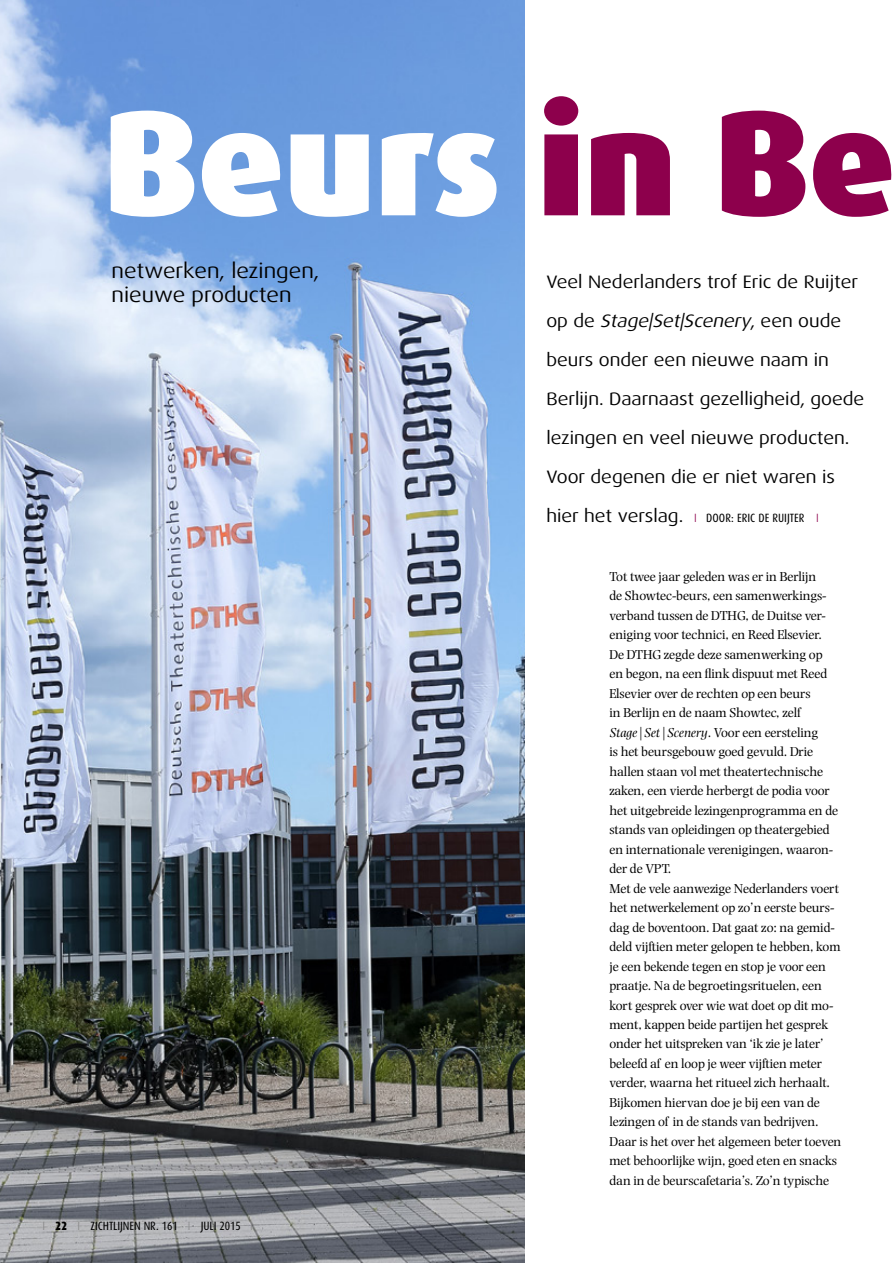
<style>
.page{position:relative;width:893px;height:1263px;background:#fff}
.page>*{position:absolute;margin:0;border:0;box-sizing:border-box;transform-origin:0 0}
.t1{font:900 150px "Dax";letter-spacing:-.005em;color:#fff}
.t2{font:21px/24px "Dax Wide";color:#000}
.t3{font:18px/39px "Dax Wide";color:#000}
.t4{font:13.5px/19.5px "Photina";letter-spacing:-.01em;color:#000}
.t5{font:12px "Dax Condensed";letter-spacing:-.005em;color:#000}
.s1{color:#8d004c}
.s2{font-weight:300;color:#878787}
.s3{font-weight:900}
.s4{font-style:italic}
.s5{font-family:"Dax Wide";font-size:18px}
.s6{font-weight:300;color:#8d004c}
</style>
<div class="page">
<img style="left:0;top:0;width:525px;height:1263px">
<h1 class="t1" style="left:103px;top:77px;width:794px">Beurs <span class="s1">in Be</span></h1>
<h2 class="t2" style="left:112px;top:259px;width:209px">netwerken, lezingen, nieuwe producten</h2>
<p class="t5" style="left:43px;top:1219px;width:212px"><span class="s2">I</span> <span class="s3">22</span> <span class="s2">I</span> ZICHTLIJNEN NR. 161 <span class="s2">I</span> JULI 2015 <span class="s2">I</span></p>
<h3 class="t3" style="left:546px;top:262px;width:319px">Veel Nederlanders trof Eric de Ruijter o p d e <span class="s4">Stage|Set|Scenery</span>, e e n o u d e beurs onder een nieuwe naam in Berlijn. Daarnaast gezelligheid, goede lezingen en veel nieuwe producten.<br>Voor degenen die er niet waren is</h3>
<p class="t5" style="left:546px;top:511px;width:274px"><span class="s5">hier het verslag.</span> <span class="s6">I</span> DOOR: ERIC DE RUIJTER <span class="s6">I</span></p>
<p class="t4" style="left:609px;top:566px;width:233px">Tot twee jaar geleden was er in Berlijn<br>de Showtec-beurs, een samenwerkings&shy;verband tussen de DTHG, de Duitse ver&shy;eniging voor technici, en Reed Elsevier.<br>De DTHG zegde deze samenwerking op<br>en begon, na een flink dispuut met Reed Elsevier over de rechten op een beurs<br>in Berlijn en de naam Showtec, zelf <span class="s4">Stage|Set|Scenery</span>. Voor een eersteling<br>is het beursgebouw goed gevuld. Drie hallen staan vol met theatertechnische zaken, een vierde herbergt de podia voor het uitgebreide lezingenprogramma en de stands van opleidingen op theatergebied en internationale verenigingen, waaron&shy;der de VPT.<br>Met de vele aanwezige Nederlanders voert het netwerkelement op zo’n eerste beurs&shy;dag de boventoon. Dat gaat zo: na gemid&shy;deld vijftien meter gelopen te hebben, kom je een bekende tegen en stop je voor een praatje. Na de begroetingsrituelen, een kort gesprek over wie wat doet op dit mo&shy;ment, kappen beide partijen het gesprek onder het uitspreken van ‘ik zie je later’ beleefd af en loop je weer vijftien meter verder, waarna het ritueel zich herhaalt.<br>Bijkomen hiervan doe je bij een van de lezingen of in de stands van bedrijven.<br>Daar is het over het algemeen beter toeven met behoorlijke wijn, goed eten en snacks dan in de beurscafetaria’s. Zo’n typische</p>
</div>
